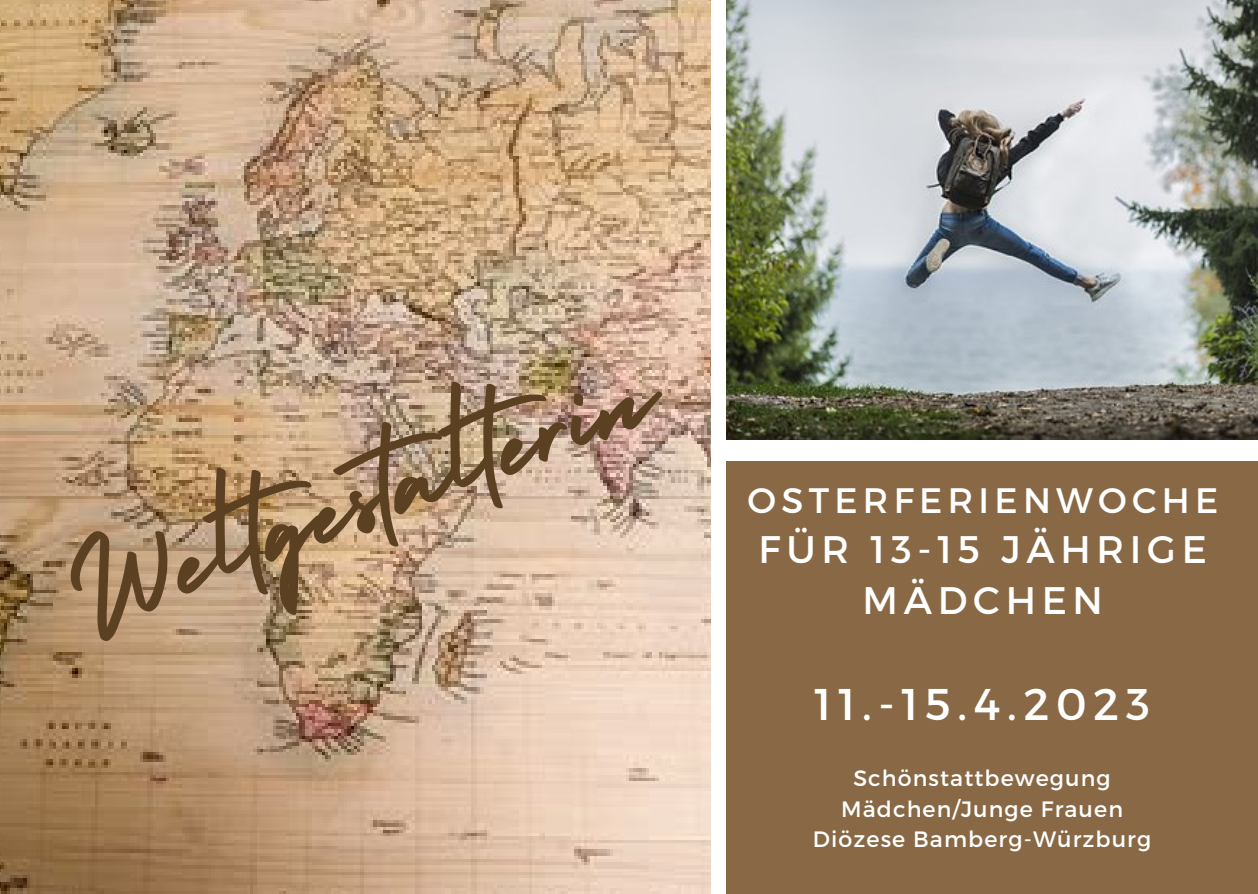
<style>
.page{position:relative;width:1258px;height:894px;background:#fff}
.page>*{position:absolute;margin:0;border:0;box-sizing:border-box;transform-origin:0 0}
.t1{font:147.6px "Holiday";color:#5b4022}
.t2{font:44.4px "Montserrat";letter-spacing:.15em;color:#fff}
.t3{font:38.4px/51.6px "Montserrat";letter-spacing:.15em;color:#fff;text-align:center}
.t4{font:35.4px "Montserrat";letter-spacing:.15em;color:#fff}
.t5{font:22.2px/30.6px "Montserrat";letter-spacing:.05em;color:#fff;text-align:center}
</style>
<div class="page">
<img style="left:0;top:0;width:711px;height:893px">
<img style="left:726px;top:0;width:532px;height:439px">
<div style="left:726px;top:462px;width:532px;height:431px;background:#896945"></div>
<h1 class="t1" style="left:34px;top:491px;width:621px;rotate:-20deg">Weltgestalterin</h1>
<h3 class="t4" style="left:747px;top:477px;width:472px">OSTERFERIENWOCHE</h3>
<h3 class="t3" style="left:758px;top:521px;width:450px">FÜR 13-15 JÄHRIGE<br>MÄDCHEN</h3>
<h2 class="t2" style="left:814px;top:675px;width:337px">11.-15.4.2023</h2>
<p class="t5" style="left:813px;top:761px;width:340px">Schönstattbewegung<br>Mädchen/Junge Frauen<br>Diözese Bamberg-Würzburg</p>
</div>
